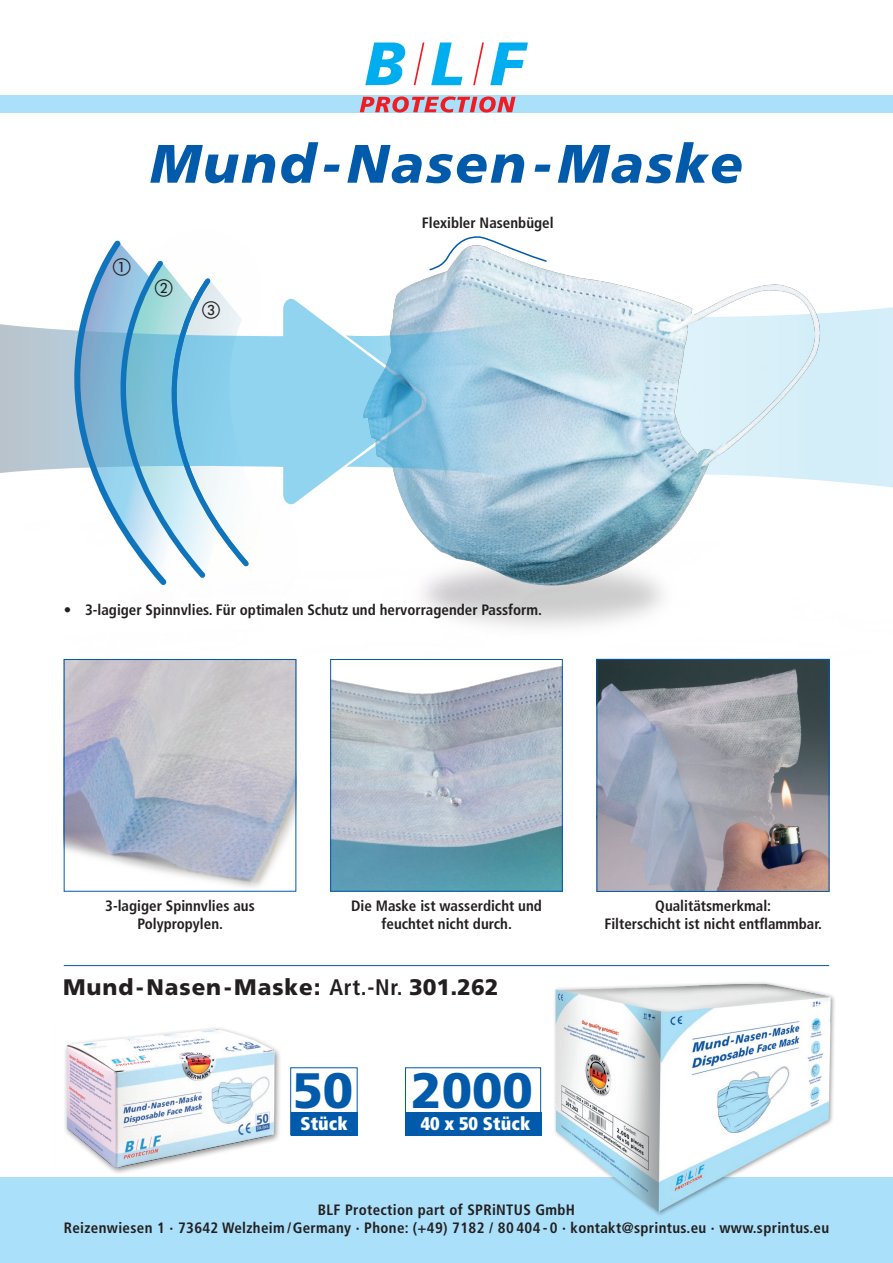
<style>
.page{position:relative;width:893px;height:1263px;background:#fff}
.page>*{position:absolute;margin:0;border:0;box-sizing:border-box;transform-origin:0 0}
.t1{font:italic 900 54px "Frutiger";letter-spacing:.04em;color:#015aaa}
.t2{font:900 49.65px "Frutiger";color:#015aaa}
.t3{font:900 22.5px "Frutiger";letter-spacing:.04em;color:#231f20}
.t4{font:900 condensed 18.3px "Frutiger";letter-spacing:.005em;color:#fff}
.t5{font:18px "European Pi One";color:#231f20}
.t6{font:700 condensed 15px/18px "Frutiger";color:#231f20;text-align:center}
.t7{font:700 condensed 15px/18px "Frutiger";letter-spacing:.02em;color:#231f20;text-align:center}
.s1{font-weight:700;font-stretch:condensed}
</style>
<div class="page">
<img style="left:395px;top:270px;width:498px;height:358px">
<svg style="left:0;top:299px;width:422px;height:205px"></svg>
<svg style="left:2px;top:240px;width:164px;height:345px"></svg>
<svg style="left:54px;top:258px;width:113px;height:325px"></svg>
<svg style="left:78px;top:242px;width:186px;height:340px"></svg>
<svg style="left:346px;top:301px;width:284px;height:200px;background:#add1e4"></svg>
<img style="left:66px;top:661px;width:228px;height:227px">
<div style="left:64px;top:659px;width:232px;height:232px;border:1px solid #015aaa"></div>
<img style="left:599px;top:661px;width:228px;height:228px">
<div style="left:597px;top:659px;width:232px;height:232px;border:1px solid #015aaa"></div>
<div style="left:0;top:1178px;width:893px;height:85px;background:#aae0f9"></div>
<img style="left:332px;top:666px;width:229px;height:223px">
<div style="left:330px;top:659px;width:233px;height:232px;border:1px solid #015aaa"></div>
<div style="left:0;top:96px;width:893px;height:17px;background:#aae0f9"></div>
<svg style="left:431px;top:43px;width:31px;height:42px"></svg>
<svg style="left:414px;top:43px;width:10px;height:42px"></svg>
<svg style="left:490px;top:43px;width:38px;height:42px"></svg>
<svg style="left:365px;top:43px;width:40px;height:42px"></svg>
<svg style="left:360px;top:96px;width:156px;height:17px"></svg>
<svg style="left:473px;top:43px;width:11px;height:42px"></svg>
<div style="left:290px;top:1067px;width:68px;height:68px;border:1px solid #015aaa"></div>
<div style="left:291px;top:1112px;width:67px;height:23px;background:#015aaa"></div>
<img style="left:532px;top:982px;width:324px;height:233px">
<div style="left:405px;top:1067px;width:136px;height:68px;background:#fff;border:1px solid #015aaa"></div>
<div style="left:405px;top:1112px;width:136px;height:23px;background:#015aaa"></div>
<svg style="left:429px;top:236px;width:119px;height:35px"></svg>
<img style="left:65px;top:1028px;width:215px;height:145px">
<hr style="left:64px;top:965px;width:765px;height:1px;background:#015aaa">
<h1 class="t1" style="left:150px;top:132px;width:595px">Mund-Nasen-Maske</h1>
<p class="t5" style="left:113px;top:257px;width:19px">a</p>
<p class="t5" style="left:155px;top:279px;width:19px">b</p>
<p class="t5" style="left:202px;top:300px;width:19px">c</p>
<p class="t6" style="left:422px;top:214px;width:133px">Flexibler Nasenbügel</p>
<p class="t6" style="left:64px;top:601px;width:480px">• 3-lagiger Spinnvlies. Für optimalen Schutz und hervorragender Passform.</p>
<p class="t6" style="left:105px;top:897px;width:151px">3-lagiger Spinnvlies aus<br>Polypropylen.</p>
<p class="t6" style="left:351px;top:897px;width:192px">Die Maske ist wasserdicht und feuchtet nicht durch.</p>
<p class="t6" style="left:604px;top:897px;width:219px">Qualitätsmerkmal:<br>Filterschicht ist nicht entflammbar.</p>
<h3 class="t3" style="left:63px;top:973px;width:437px">Mund-Nasen-Maske: <span class="s1">Art.-Nr.</span> 301.262</h3>
<h2 class="t2" style="left:293px;top:1061px;width:62px">50</h2>
<p class="t4" style="left:300px;top:1112px;width:49px">Stück</p>
<h2 class="t2" style="left:411px;top:1061px;width:123px">2000</h2>
<p class="t4" style="left:421px;top:1112px;width:111px">40 x 50 Stück</p>
<p class="t7" style="left:64px;top:1200px;width:767px">BLF Protection part of SPRiNTUS GmbH<br>Reizenwiesen 1 · 73642 Welzheim /Germany · Phone: (+49) 7182 / 80 404 - 0 · kontakt@sprintus.eu · www.sprintus.eu</p>
</div>
